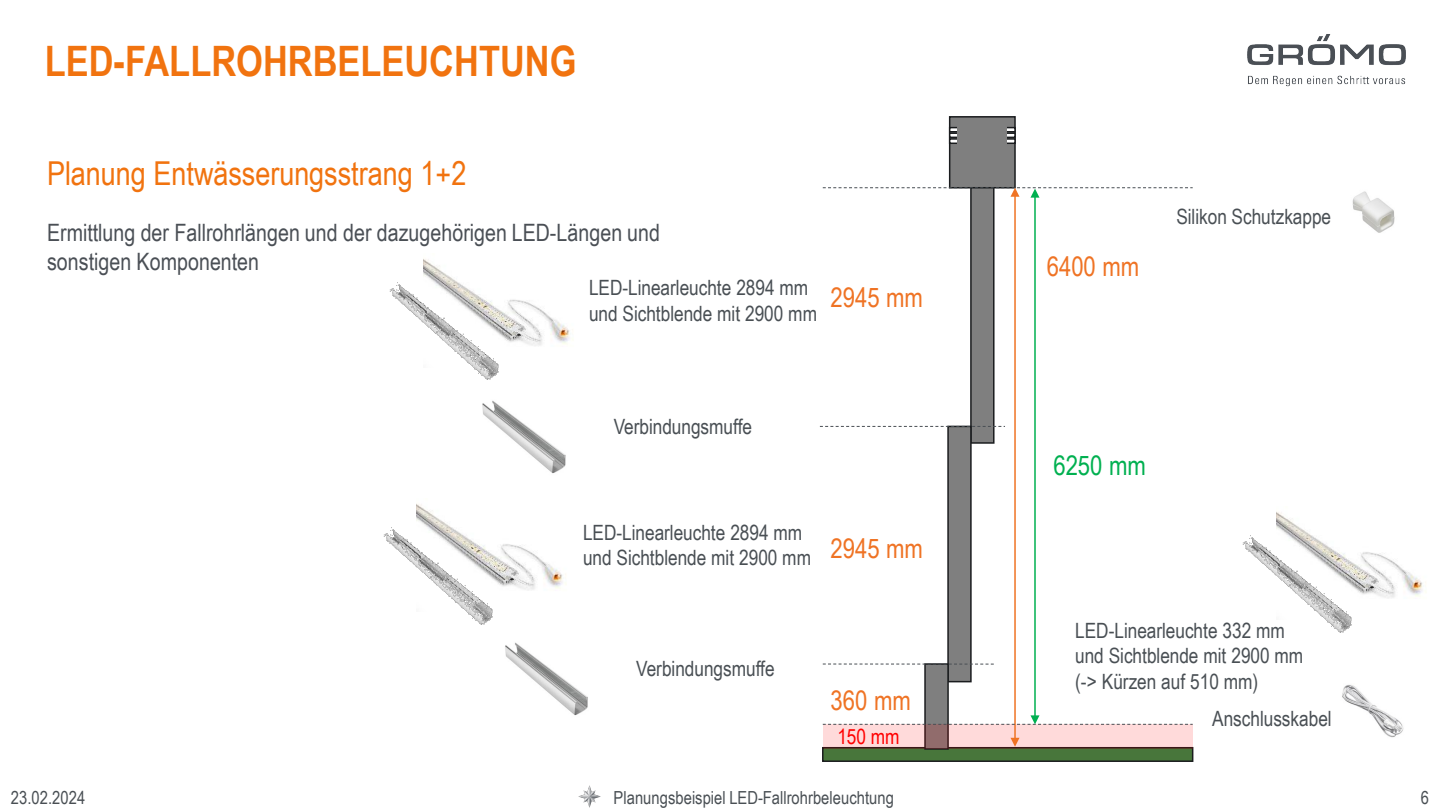
<style>
.page{position:relative;width:1440px;height:810px;background:#fff}
.page>*{position:absolute;margin:0;border:0;box-sizing:border-box;transform-origin:0 0}
.t1{font:700 42px "Arial Narrow";color:#f1730f}
.t2{font:33px "Arial Narrow";color:#f1730f}
.t3{font:27px "Arial Narrow";letter-spacing:-.005em;color:#ef7324}
.t4{font:27px "Arial Narrow";letter-spacing:-.005em;color:#00b050}
.t5{font:24px/28.8px "Arial Narrow";letter-spacing:.005em;color:#4a4f55}
.t6{font:21px/25.2px "Arial Narrow";letter-spacing:-.005em;color:#494f54}
.t7{font:21px "Arial Narrow";color:#f00}
.t8{font:18px "Arial Narrow";letter-spacing:.005em;color:#494f54}
</style>
<div class="page">
<img style="left:578px;top:785px;width:23px;height:23px">
<img style="left:1247px;top:34px;width:159px;height:53px">
<img style="left:482px;top:400px;width:84px;height:74px">
<div style="left:949px;top:116px;width:67px;height:72px;background:#7f7f7f;border:2px solid #1a1c1e"></div>
<div style="left:822px;top:747px;width:371px;height:15px;background:#48763b;border:2px solid #1a1c1e"></div>
<div style="left:970px;top:187px;width:25px;height:257px;background:#7f7f7f;border:2px solid #1a1c1e"></div>
<div style="left:947px;top:426px;width:25px;height:256px;background:#7f7f7f;border:2px solid #1a1c1e"></div>
<div style="left:924px;top:663px;width:25px;height:87px;background:#7f7f7f;border:2px solid #1a1c1e"></div>
<div style="left:823px;top:724px;width:370px;height:25px;background:#f00;opacity:.15"></div>
<hr style="left:1014px;top:195px;width:2px;height:544px;background:#ef7324">
<svg style="left:1011px;top:738px;width:9px;height:9px"></svg>
<hr style="left:1034px;top:196px;width:2px;height:521px;background:#00b050">
<svg style="left:823px;top:187px;width:370px;height:11px"></svg>
<svg style="left:820px;top:426px;width:185px;height:1px"></svg>
<svg style="left:823px;top:664px;width:171px;height:1px"></svg>
<svg style="left:823px;top:715px;width:370px;height:10px"></svg>
<div style="left:949px;top:127px;width:67px;height:6px;border:2px solid #1a1c1e"></div>
<div style="left:949px;top:138px;width:67px;height:6px;border:2px solid #1a1c1e"></div>
<svg style="left:949px;top:132px;width:67px;height:6px"></svg>
<div style="left:958px;top:124px;width:49px;height:50px;background:#7f7f7f"></div>
<img style="left:423px;top:258px;width:150px;height:88px">
<img style="left:389px;top:271px;width:123px;height:109px">
<img style="left:505px;top:642px;width:83px;height:74px">
<img style="left:417px;top:504px;width:149px;height:86px">
<img style="left:383px;top:515px;width:123px;height:110px">
<img style="left:1276px;top:511px;width:150px;height:87px">
<img style="left:1242px;top:524px;width:123px;height:109px">
<img style="left:1342px;top:685px;width:62px;height:53px">
<img style="left:1352px;top:191px;width:43px;height:42px">
<p class="t1" style="left:45px;top:30px;width:533px">LED-FALLROHRBELEUCHTUNG</p>
<p class="t2" style="left:47px;top:149px;width:421px">Planung Entwässerungsstrang 1+2</p>
<p class="t5" style="left:47px;top:217px;width:615px">Ermittlung der Fallrohrlängen und der dazugehörigen LED-Längen und sonstigen Komponenten</p>
<p class="t6" style="left:589px;top:275px;width:230px">LED-Linearleuchte 2894 mm und Sichtblende mit 2900 mm</p>
<p class="t3" style="left:831px;top:278px;width:94px">2945 mm</p>
<p class="t6" style="left:614px;top:413px;width:140px">Verbindungsmuffe</p>
<p class="t6" style="left:583px;top:519px;width:230px">LED-Linearleuchte 2894 mm und Sichtblende mit 2900 mm</p>
<p class="t3" style="left:831px;top:529px;width:94px">2945 mm</p>
<p class="t6" style="left:636px;top:655px;width:140px">Verbindungsmuffe</p>
<p class="t3" style="left:831px;top:680px;width:82px">360 mm</p>
<p class="t7" style="left:837px;top:722px;width:64px">150 mm</p>
<p class="t3" style="left:1047px;top:247px;width:94px">6400 mm</p>
<p class="t6" style="left:1176px;top:203px;width:156px">Silikon Schutzkappe</p>
<p class="t4" style="left:1054px;top:445px;width:94px">6250 mm</p>
<p class="t6" style="left:1075px;top:617px;width:230px">LED-Linearleuchte 332 mm und Sichtblende mit 2900 mm (-&gt; Kürzen auf 510 mm)</p>
<p class="t6" style="left:1212px;top:706px;width:121px">Anschlusskabel</p>
<p class="t8" style="left:11px;top:785px;width:76px">23.02.2024</p>
<p class="t8" style="left:614px;top:785px;width:282px">Planungsbeispiel LED-Fallrohrbeleuchtung</p>
<p class="t8" style="left:1421px;top:785px;width:10px">6</p>
</div>
